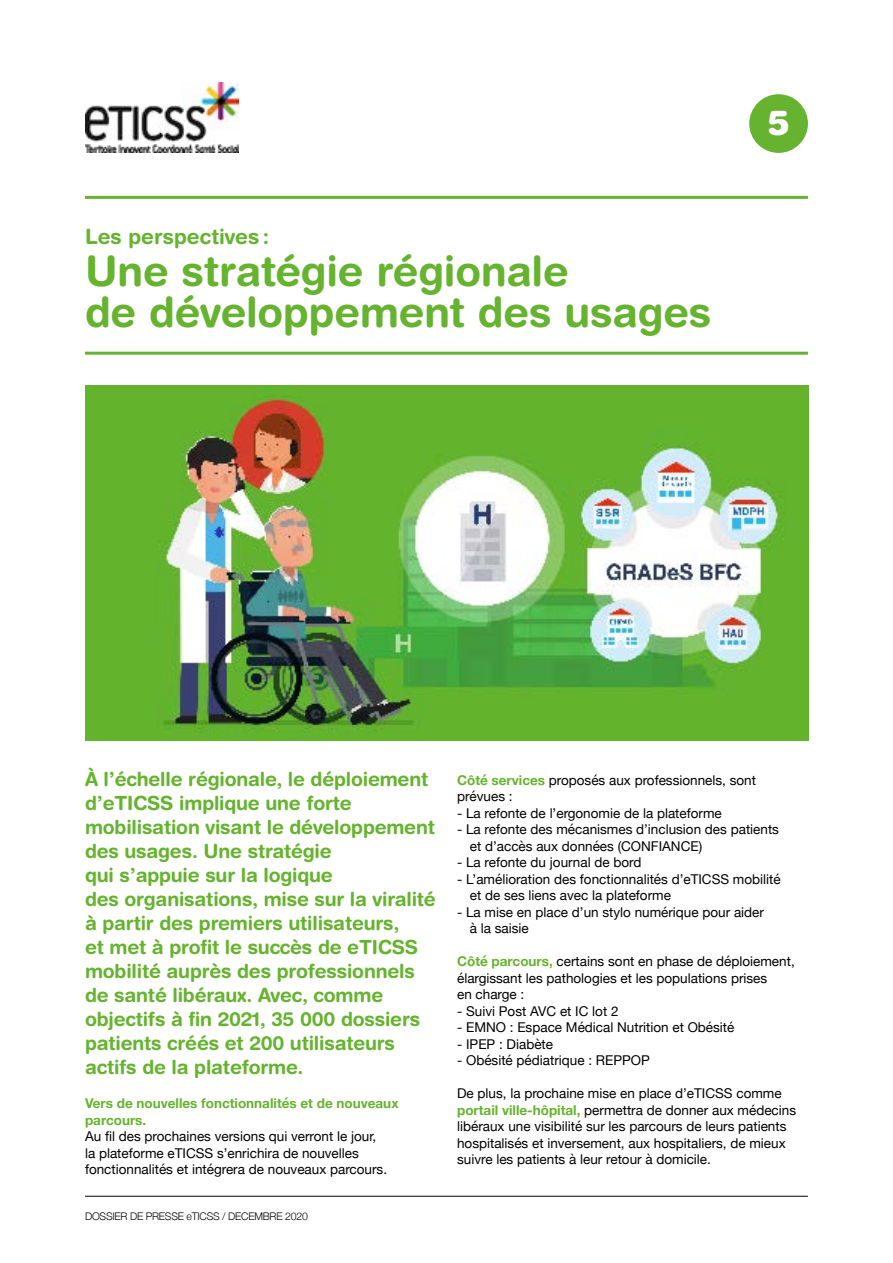
<style>
.page{position:relative;width:893px;height:1263px;background:#fff}
.page>*{position:absolute;margin:0;border:0;box-sizing:border-box;transform-origin:0 0}
.t1{font:700 42px/41.5px "Helvetica Rounded";letter-spacing:-.005em;color:#65b32e}
.t2{font:900 34.65px "Helvetica Rounded";color:#fff}
.t3{font:700 21px "Helvetica Rounded";color:#65b32e}
.t4{font:700 19.5px/24px "Helvetica Rounded";letter-spacing:-.01em;color:#65b32e}
.t5{font:13.5px/16.5px "Helvetica Neue";color:#000}
.t6{font:700 13.5px/16.5px "Helvetica Neue";color:#65b32e}
.t7{font:300 10.5px "Helvetica Neue";letter-spacing:-.02em;color:#000}
.s1{font-weight:700;color:#65b32e}
</style>
<div class="page">
<img style="left:85px;top:82px;width:154px;height:71px">
<hr style="left:85px;top:352px;width:723px;height:3px;background:#65b32e">
<hr style="left:85px;top:196px;width:723px;height:3px;background:#65b32e">
<hr style="left:85px;top:1196px;width:723px;height:1px;background:#000">
<div style="left:749px;top:94px;width:59px;height:59px;background:#65b32e;border-radius:50%"></div>
<img style="left:85px;top:386px;width:723px;height:355px">
<h3 class="t3" style="left:85px;top:224px;width:186px">Les perspectives :</h3>
<h1 class="t1" style="left:85px;top:249px;width:628px">Une stratégie régionale<br>de développement des usages</h1>
<h2 class="t2" style="left:767px;top:101px;width:25px">5</h2>
<p class="t4" style="left:85px;top:766px;width:352px">À l’échelle régionale, le déploiement d’eTICSS implique une forte mobilisation visant le développement des usages. Une stratégie<br>qui s’appuie sur la logique<br>des organisations, mise sur la viralité à partir des premiers utilisateurs,<br>et met à profit le succès de eTICSS mobilité auprès des professionnels de santé libéraux. Avec, comme objectifs à fin 2021, 35 000 dossiers patients créés et 200 utilisateurs actifs de la plateforme.</p>
<p class="t6" style="left:85px;top:1095px;width:315px">Vers de nouvelles fonctionnalités et de nouveaux parcours.</p>
<p class="t5" style="left:85px;top:1129px;width:304px">Au fil des prochaines versions qui verront le jour, la plateforme eTICSS s’enrichira de nouvelles fonctionnalités et intégrera de nouveaux parcours.</p>
<p class="t7" style="left:85px;top:1208px;width:224px">DOSSIER DE PRESSE eTICSS / DECEMBRE 2020</p>
<p class="t5" style="left:457px;top:773px;width:300px"><span class="s1">Côté services</span> proposés aux professionnels, sont prévues :</p>
<p class="t5" style="left:457px;top:806px;width:266px">- La refonte de l’ergonomie de la plateforme</p>
<p class="t5" style="left:470px;top:822px;width:311px;text-indent:-13px">- La refonte des mécanismes d’inclusion des patients et d’accès aux données (CONFIANCE)</p>
<p class="t5" style="left:457px;top:855px;width:186px">- La refonte du journal de bord</p>
<p class="t5" style="left:470px;top:872px;width:312px;text-indent:-13px">- L’amélioration des fonctionnalités d’eTICSS mobilité et de ses liens avec la plateforme</p>
<p class="t5" style="left:470px;top:905px;width:296px;text-indent:-13px">- La mise en place d’un stylo numérique pour aider à la saisie</p>
<p class="t5" style="left:457px;top:954px;width:339px"><span class="s1">Côté parcours,</span> certains sont en phase de déploiement, élargissant les pathologies et les populations prises<br>en charge :</p>
<p class="t5" style="left:457px;top:1004px;width:163px">- Suivi Post AVC et IC lot 2</p>
<p class="t5" style="left:457px;top:1020px;width:279px">- EMNO : Espace Médical Nutrition et Obésité</p>
<p class="t5" style="left:457px;top:1037px;width:98px">- IPEP : Diabète</p>
<p class="t5" style="left:457px;top:1053px;width:194px">- Obésité pédiatrique : REPPOP</p>
<p class="t5" style="left:457px;top:1086px;width:340px">De plus, la prochaine mise en place d’eTICSS comme <span class="s1">portail ville-hôpital,</span> permettra de donner aux médecins libéraux une visibilité sur les parcours de leurs patients hospitalisés et inversement, aux hospitaliers, de mieux suivre les patients à leur retour à domicile.</p>
</div>
